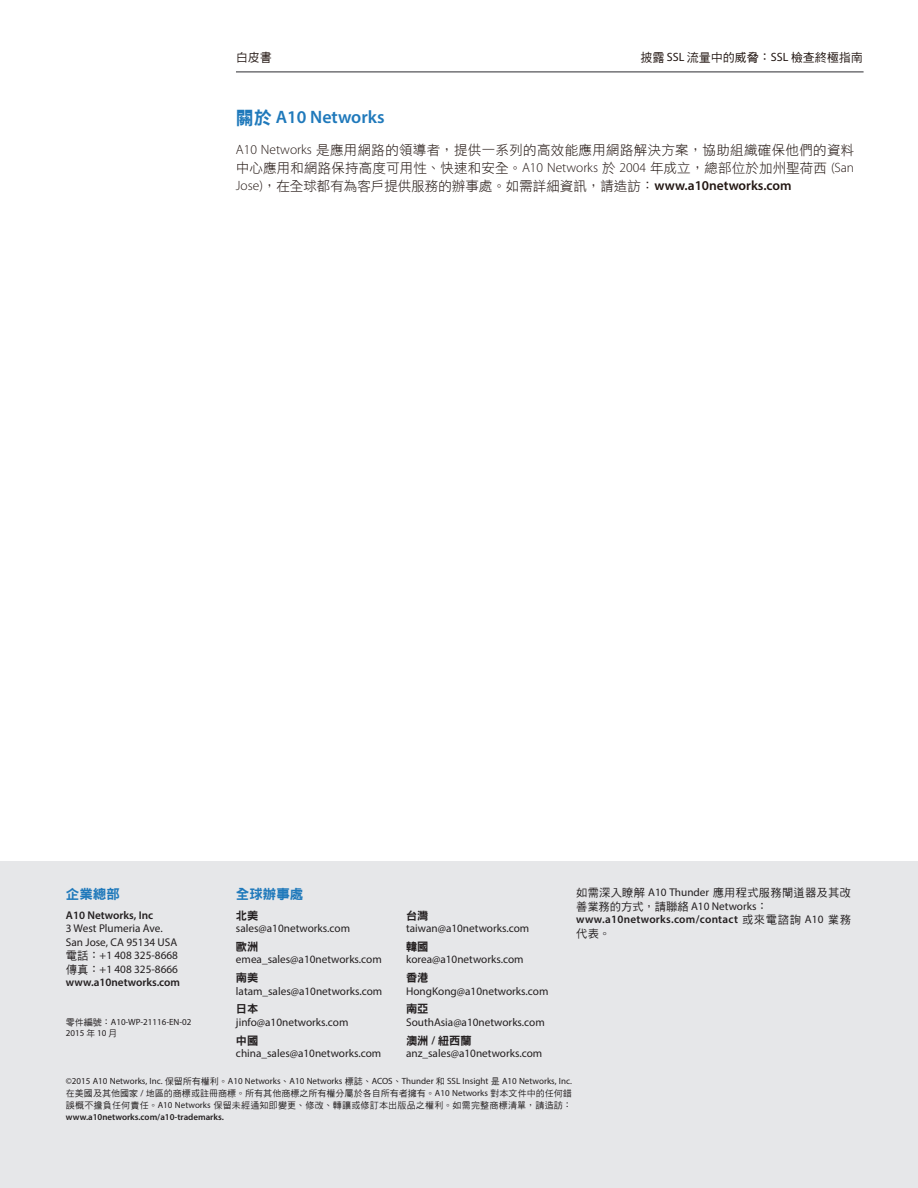
<style>
.page{position:relative;width:918px;height:1188px;background:#fff}
.page>*{position:absolute;margin:0;border:0;box-sizing:border-box;transform-origin:0 0}
.s1_12pt_blue{font:600 18px "Myriad Pro";color:#1f79bb}
.body_9pt{font:13.5px/18px "DF Hei W3 WIN BF";color:#221612;text-align:justify}
.t1{font:13.5px "DFN Hei W9 WIN BF";color:#1f79bb}
.t2{font:12px "DF Hei W5 WIN BF";color:#221612}
.t3{font:11.25px/13.5px "Myriad Pro";color:#231f20}
.t4{font:11.25px/13.5px "DF Hei W5 WIN BF";letter-spacing:.025em;color:#231f20}
.t5{font:600 11.25px/13.5px "Myriad Pro";letter-spacing:.025em;color:#231f20}
.t6{font:600 11.25px "Myriad Pro";letter-spacing:.005em;color:#231f20}
.t7{font:11.25px "DFN Hei W9 WIN BF";color:#231f20}
.t8{font:9px/12px "DF Hei W5 WIN BF";letter-spacing:.025em;color:#231f20;text-align:justify}
.t9{font:9px "Myriad Pro";color:#231f20}
.s1{font-family:"Myriad Pro"}
.s2{font-family:"DFN Hei W9 WIN BF";font-weight:400}
.s3{font-family:"Myriad Pro";font-weight:300}
.s4{font-family:"Myriad Pro";font-weight:600}
.s5{font-family:"DF Hei W5 WIN BF";font-weight:400}
.s6{font-weight:400}
.s7{font-family:"DF Hei W5 WIN BF"}
</style>
<div class="page">
<hr style="left:236px;top:71px;width:628px;height:2px;background:#727275">
<div style="left:0;top:862px;width:918px;height:326px;background:#e6e7e9"></div>
<p class="t2" style="left:236px;top:51px;width:37px">白皮書</p>
<p class="t2" style="left:640px;top:51px;width:224px">披露 <span class="s1">SSL</span> 流量中的威脅：<span class="s1">SSL</span> 檢查終極指南</p>
<p class="s1_12pt_blue" style="left:236px;top:106px;width:150px"><span class="s2">關於</span> A10 Networks</p>
<p class="body_9pt" style="left:236px;top:141px;width:620px"><span class="s3">A10 Networks</span> 是應用網路的領導者，提供一系列的高效能應用網路解決方案，協助組織確保他們的資料中心應用和網路保持高度可用性、快速和安全。<span class="s3">A10 Networks</span> 於 <span class="s3">2004</span> 年成立，總部位於加州聖荷西 <span class="s3">(San Jose)</span>，在全球都有為客戶提供服務的辦事處。如需詳細資訊，請造訪：<span class="s4">www.a10networks.com</span></p>
<p class="t1" style="left:66px;top:887px;width:55px">企業總部</p>
<p class="t1" style="left:236px;top:887px;width:69px">全球辦事處</p>
<p class="t4" style="left:576px;top:886px;width:276px">如需深入瞭解 <span class="s1">A10 Thunder</span> 應用程式服務閘道器及其改善業務的方式，請聯絡 <span class="s1">A10 Networks</span>：</p>
<p class="t5" style="left:576px;top:913px;width:276px">www.a10networks.com/contact <span class="s5">或來電諮詢</span> <span class="s6">A10</span> <span class="s5">業務代表。</span></p>
<p class="t7" style="left:406px;top:910px;width:24px">台灣</p>
<p class="t3" style="left:406px;top:921px;width:125px">taiwan@a10networks.com</p>
<p class="t7" style="left:406px;top:941px;width:24px">韓國</p>
<p class="t3" style="left:406px;top:953px;width:119px">korea@a10networks.com</p>
<p class="t7" style="left:406px;top:972px;width:24px">香港</p>
<p class="t3" style="left:406px;top:984px;width:144px">HongKong@a10networks.com</p>
<p class="t7" style="left:406px;top:1003px;width:24px">南亞</p>
<p class="t3" style="left:406px;top:1015px;width:140px">SouthAsia@a10networks.com</p>
<p class="t7" style="left:406px;top:1035px;width:67px">澳洲 <span class="s4">/</span> 紐西蘭</p>
<p class="t3" style="left:406px;top:1046px;width:138px">anz_sales@a10networks.com</p>
<p class="t8" style="left:66px;top:1076px;width:507px"><span class="s1">©2015 A10 Networks, Inc.</span> 保留所有權利。<span class="s1">A10 Networks</span>、<span class="s1">A10 Networks</span> 標誌、<span class="s1">ACOS</span>、<span class="s1">Thunder</span> 和 <span class="s1">SSL Insight</span> 是 <span class="s1">A10 Networks, Inc.</span>在美國及其他國家 <span class="s1">/</span> 地區的商標或註冊商標。所有其他商標之所有權分屬於各自所有者擁有。<span class="s1">A10 Networks</span> 對本文件中的任何錯誤概不擔負任何責任。<span class="s1">A10 Networks</span> 保留未經通知即變更、修改、轉讓或修訂本出版品之權利。如需完整商標清單，請造訪：<span class="s4">www.a10networks.com/a10-trademarks.</span></p>
<p class="t7" style="left:236px;top:910px;width:24px">北美</p>
<p class="t3" style="left:236px;top:921px;width:116px">sales@a10networks.com</p>
<p class="t7" style="left:236px;top:941px;width:24px">歐洲</p>
<p class="t3" style="left:236px;top:953px;width:147px">emea_sales@a10networks.com</p>
<p class="t7" style="left:236px;top:972px;width:24px">南美</p>
<p class="t3" style="left:236px;top:984px;width:148px">latam_sales@a10networks.com</p>
<p class="t7" style="left:236px;top:1003px;width:24px">日本</p>
<p class="t3" style="left:236px;top:1015px;width:114px">jinfo@a10networks.com</p>
<p class="t7" style="left:236px;top:1035px;width:24px">中國</p>
<p class="t3" style="left:236px;top:1046px;width:147px">china_sales@a10networks.com</p>
<p class="t6" style="left:66px;top:908px;width:89px">A10 Networks, Inc</p>
<p class="t3" style="left:66px;top:921px;width:113px">3 West Plumeria Ave.<br>San Jose, CA 95134 USA</p>
<p class="t3" style="left:66px;top:948px;width:114px"><span class="s7">電話：</span>+1 408 325-8668</p>
<p class="t3" style="left:66px;top:962px;width:114px"><span class="s7">傳真：</span>+1 408 325-8666</p>
<p class="t6" style="left:66px;top:975px;width:116px">www.a10networks.com</p>
<p class="t9" style="left:66px;top:1016px;width:127px"><span class="s7">零件編號：</span>A10-WP-21116-EN-02</p>
<p class="t9" style="left:66px;top:1027px;width:53px">2015 <span class="s7">年</span> 10 <span class="s7">月</span></p>
</div>
